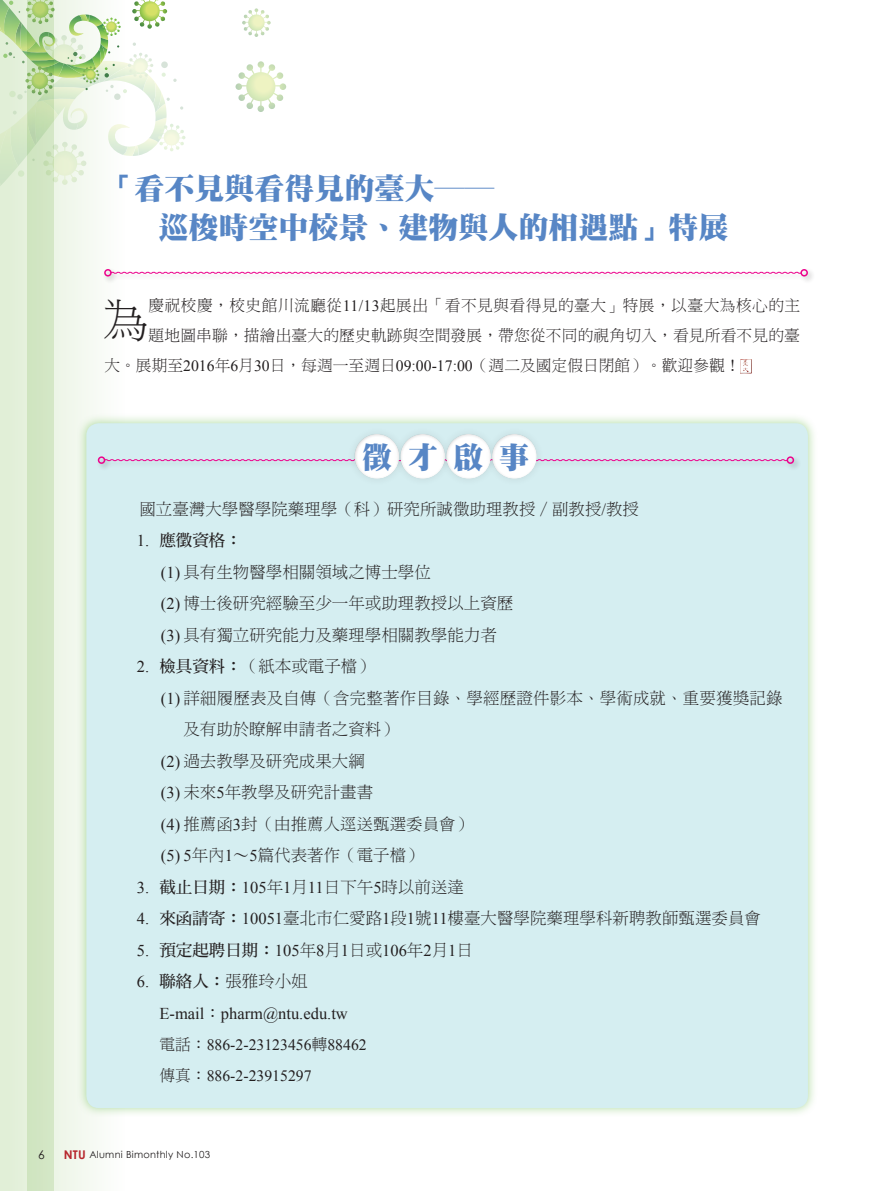
<style>
.page{position:relative;width:893px;height:1191px;background:#fff}
.page>*{position:absolute;margin:0;border:0;box-sizing:border-box;transform-origin:0 0}
.內文字首放大{font:45.75px "DF Ming Std W3";color:#231f20}
.內文-中標{font:30px "DF Ming Std W12";color:#5786c5}
.內文10_5{font:16.5px/31.5px "DF Ming Std W3";color:#231f20}
.內文10_5-2{font:16.5px "Times New Roman";color:#231f20}
.內文10_5-3{font:16.5px "DF Ming Std W7";color:#231f20}
.內文字首放大-2{font:15.75px "DF Ming Std W3";letter-spacing:.01em;color:#231f20}
.內文10_5-4{font:15.75px "Times New Roman";color:#231f20}
.t1{font:12px "Century Gothic";color:#231f20}
.t2{font:9.75px "Century Gothic";letter-spacing:.025em;color:#231f20}
.s1{font-family:"Times New Roman"}
.s2{font-family:"DF Ming Std W7"}
.s3{font-family:"DF Ming Std W3"}
.s4{font-weight:700;font-size:12px;color:#b7282e}
</style>
<div class="page">
<svg style="left:235px;top:61px;width:51px;height:51px"></svg>
<svg style="left:242px;top:8px;width:29px;height:29px"></svg>
<svg style="left:135px;top:0;width:50px;height:156px"></svg>
<svg style="left:0;top:0;width:135px;height:1191px"></svg>
<svg style="left:27px;top:0;width:27px;height:1191px;background:#cee3be"></svg>
<div style="left:103px;top:268px;width:712px;height:16px;background:#fdfdfd"></div>
<svg style="left:112px;top:271px;width:688px;height:3px"></svg>
<div style="left:104px;top:269px;width:8px;height:7px;border:2px solid #ed028c;border-radius:50%"></div>
<div style="left:800px;top:269px;width:8px;height:7px;border:2px solid #ed028c;border-radius:50%"></div>
<div style="left:77px;top:413px;width:740px;height:704px;background:#6fbf54;opacity:.53"></div>
<div style="left:86px;top:423px;width:722px;height:685px;background:#d5eef1;border-radius:12px"></div>
<img style="left:741px;top:359px;width:11px;height:14px">
<svg style="left:105px;top:459px;width:682px;height:2px"></svg>
<div style="left:98px;top:456px;width:7px;height:8px;border:2px solid #ed028c;border-radius:50%"></div>
<div style="left:787px;top:456px;width:7px;height:8px;border:2px solid #ed028c;border-radius:50%"></div>
<div style="left:347px;top:426px;width:60px;height:61px;background:#d5eef1"></div>
<div style="left:354px;top:432px;width:48px;height:48px;background:#231f20;opacity:.27"></div>
<div style="left:393px;top:426px;width:60px;height:61px;background:#231f20;opacity:.1"></div>
<div style="left:400px;top:432px;width:48px;height:48px;background:#231f20;opacity:.27"></div>
<div style="left:438px;top:426px;width:61px;height:61px;background:#231f20;opacity:.1"></div>
<div style="left:446px;top:432px;width:47px;height:48px;background:#231f20;opacity:.27"></div>
<div style="left:484px;top:426px;width:61px;height:61px;background:#231f20;opacity:.1"></div>
<div style="left:492px;top:432px;width:47px;height:48px;background:#231f20;opacity:.27"></div>
<p class="內文-中標" style="left:104px;top:172px;width:391px">「看不見與看得見的臺大──</p>
<p class="內文-中標" style="left:158px;top:211px;width:571px">巡梭時空中校景、建物與人的相遇點」特展</p>
<p class="內文字首放大" style="left:103px;top:295px;width:47px">為</p>
<p class="內文字首放大-2" style="left:149px;top:297px;width:653px">慶祝校慶，校史館川流廳從<span class="s1">11/13</span>起展出「看不見與看得見的臺大」特展，以臺大為核心的主</p>
<p class="內文字首放大-2" style="left:149px;top:327px;width:653px">題地圖串聯，描繪出臺大的歷史軌跡與空間發展，帶您從不同的視角切入，看見所看不見的臺</p>
<p class="內文字首放大-2" style="left:104px;top:357px;width:638px">大。展期至<span class="s1">2016</span>年<span class="s1">6</span>月<span class="s1">30</span>日，每週一至週日<span class="s1">09:00-17:00</span>（週二及國定假日閉館）。歡迎參觀！</p>
<p class="內文-中標" style="left:362px;top:441px;width:168px">徵才啟事</p>
<p class="內文10_5" style="left:139px;top:492px;width:501px">國立臺灣大學醫學院藥理學（科）研究所誠徵助理教授／副教授<span class="s1">/</span>教授</p>
<p class="內文10_5-3" style="left:137px;top:531px;width:107px"><span class="s1">1.</span> 應徵資格：</p>
<p class="內文10_5" style="left:161px;top:555px;width:272px"><span class="s1">(1)</span> 具有生物醫學相關領域之博士學位</p>
<p class="內文10_5" style="left:161px;top:587px;width:354px"><span class="s1">(2)</span> 博士後研究經驗至少一年或助理教授以上資歷</p>
<p class="內文10_5" style="left:161px;top:618px;width:338px"><span class="s1">(3)</span> 具有獨立研究能力及藥理學相關教學能力者</p>
<p class="內文10_5" style="left:137px;top:650px;width:238px"><span class="s1">2.</span> <span class="s2">檢具資料：</span>（紙本或電子檔）</p>
<p class="內文10_5" style="left:183px;top:681px;width:601px;text-indent:-22px"><span class="s1">(1)</span> 詳細履歷表及自傳（含完整著作目錄、學經歷證件影本、學術成就、重要獲獎記錄及有助於瞭解申請者之資料）</p>
<p class="內文10_5" style="left:161px;top:744px;width:206px"><span class="s1">(2)</span> 過去教學及研究成果大綱</p>
<p class="內文10_5" style="left:161px;top:776px;width:214px"><span class="s1">(3)</span> 未來<span class="s1">5</span>年教學及研究計畫書</p>
<p class="內文10_5" style="left:161px;top:807px;width:313px"><span class="s1">(4)</span> 推薦函<span class="s1">3</span>封（由推薦人逕送甄選委員會）</p>
<p class="內文10_5" style="left:161px;top:839px;width:263px"><span class="s1">(5) 5</span>年內<span class="s1">1</span>∼<span class="s1">5</span>篇代表著作（電子檔）</p>
<p class="內文10_5" style="left:137px;top:870px;width:329px"><span class="s1">3.</span> <span class="s2">截止日期：</span><span class="s1">105</span>年<span class="s1">1</span>月<span class="s1">11</span>日下午<span class="s1">5</span>時以前送達</p>
<p class="內文10_5" style="left:137px;top:902px;width:626px"><span class="s1">4.</span> <span class="s2">來函請寄：</span><span class="s1">10051</span>臺北市仁愛路<span class="s1">1</span>段<span class="s1">1</span>號<span class="s1">11</span>樓臺大醫學院藥理學科新聘教師甄選委員會</p>
<p class="內文10_5-2" style="left:137px;top:939px;width:337px">5. <span class="s2">預定起聘日期：</span>105<span class="s3">年</span>8<span class="s3">月</span>1<span class="s3">日或</span>106<span class="s3">年</span>2<span class="s3">月</span>1<span class="s3">日</span></p>
<p class="內文10_5" style="left:137px;top:965px;width:172px"><span class="s1">6.</span> <span class="s2">聯絡人：</span>張雅玲小姐</p>
<p class="內文10_5-2" style="left:159px;top:1002px;width:190px">E-mail<span class="s3">：</span>pharm@ntu.edu.tw</p>
<p class="內文10_5-4" style="left:159px;top:1033px;width:209px"><span class="s3">電話：</span>886-2-23123456<span class="s3">轉</span>88462</p>
<p class="內文10_5-4" style="left:159px;top:1065px;width:154px"><span class="s3">傳真：</span>886-2-23915297</p>
<p class="t1" style="left:38px;top:1147px;width:8px">6</p>
<p class="t2" style="left:64px;top:1148px;width:148px"><span class="s4">NTU</span> Alumni Bimonthly No.103</p>
</div>
